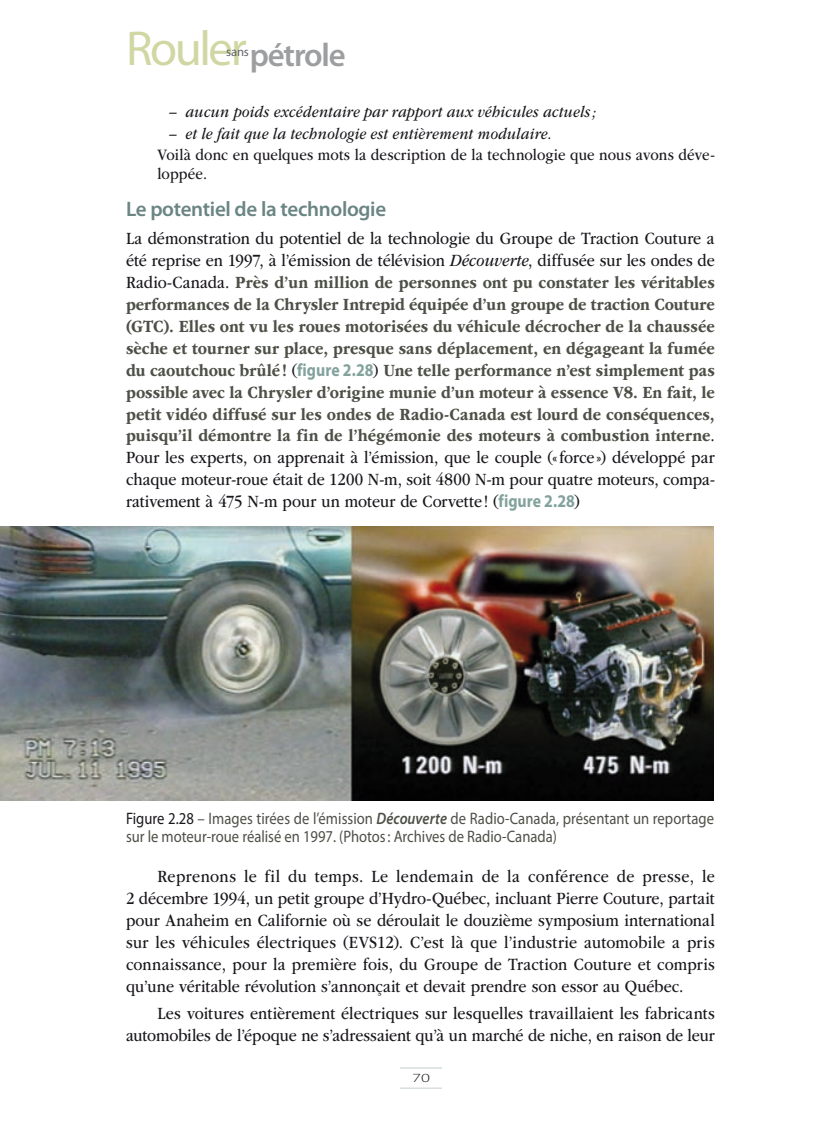
<style>
.page{position:relative;width:819px;height:1134px;background:#fff}
.page>*{position:absolute;margin:0;border:0;box-sizing:border-box;transform-origin:0 0}
.t1{font:600 32.9px "Myriad Pro";letter-spacing:-.035em;color:#9d9ea0}
.t2{font:600 21px "Myriad Pro";letter-spacing:-.015em;color:#6a8582}
.t3{font:700 17.85px/21.9px "ITC Garamond Std";letter-spacing:.005em;color:#4d5046;text-align:justify;scale:.88 1}
.t4{font:17.85px/21.9px "ITC Garamond Std";color:#1a171c;text-align:justify;scale:.88 1}
.t5{font:16.62px/18.4px "Myriad Pro";color:#4d5046;scale:.88 1}
.t6{font:italic 16.62px "ITC Garamond Std";letter-spacing:.02em;color:#1a171c;scale:.88 1}
.t7{font:16.62px/18.4px "ITC Garamond Std";letter-spacing:.01em;color:#1a171c;scale:.88 1}
.t8{font:12.78px "Myriad Pro";color:#646567}
.t9{font:12.42px "Myriad Pro Light SC850";color:#1a171c;scale:1.47 1}
.s1{font-weight:400;font-size:49.18px;color:#a2af45}
.s2{font-weight:400;color:#1a171c}
.s3{font-weight:400;font-style:italic;color:#1a171c}
.s4{font-family:"Myriad Pro";color:#83a29c}
.s5{color:#1a171c}
.s6{font-weight:600;font-style:italic}
</style>
<div class="page">
<hr style="left:400px;top:1068px;width:42px;height:1px;background:#c4cfcc">
<hr style="left:400px;top:1088px;width:42px;height:1px;background:#c4cfcc">
<img style="left:0;top:526px;width:714px;height:274px">
<h1 class="t1" style="left:126px;top:34px;width:221px"><span class="s1">Rouler</span>pétrole</h1>
<p class="t8" style="left:226px;top:43px;width:24px">sans</p>
<p class="t6" style="left:169px;top:102px;width:487px">– aucun poids excédentaire par rapport aux véhicules actuels;</p>
<p class="t6" style="left:169px;top:124px;width:436px">– et le fait que la technologie est entièrement modulaire.</p>
<p class="t7" style="left:158px;top:146px;width:635px">Voilà donc en quelques mots la description de la technologie que nous avons déve&shy;loppée.</p>
<p class="t2" style="left:126px;top:195px;width:262px">Le potentiel de la technologie</p>
<p class="t3" style="left:126px;top:228px;width:671px"><span class="s2">La démonstration du potentiel de la technologie du Groupe de Traction Couture a été reprise en 1997, à l’émission de télévision</span> <span class="s3">Découverte</span><span class="s2">, diffusée sur les ondes de Radio-Canada.</span> Près d’un million de personnes ont pu constater les véritables performances de la Chrysler Intrepid équipée d’un groupe de traction Couture (GTC). Elles ont vu les roues motorisées du véhicule décrocher de la chaussée sèche et tourner sur place, presque sans déplacement, en dégageant la fumée du caoutchouc brûlé! <span class="s2">(</span><span class="s4">figure 2.28</span><span class="s2">)</span> Une telle performance n’est simplement pas possible avec la Chrysler d’origine munie d’un moteur à essence V8. En fait, le petit vidéo diffusé sur les ondes de Radio-Canada est lourd de conséquences, puisqu’il démontre la fin de l’hégémonie des moteurs à combustion interne<span class="s2">.<br>Pour les experts, on apprenait à l’émission, que le couple («force ») développé par chaque moteur-roue était de 1200 N‑m, soit 4800 N‑m pour quatre moteurs, compa&shy;rativement à 475 N‑m pour un moteur de Corvette ! (</span><span class="s4">figure 2.28</span><span class="s2">)</span></p>
<p class="t5" style="left:126px;top:809px;width:670px"><span class="s5">Figure 2.28</span> – Images tirées de l’émission <span class="s6">Découverte</span> de Radio-Canada, présentant un reportage sur le moteur-roue réalisé en 1997. (Photos: Archives de Radio-Canada)</p>
<p class="t4" style="left:126px;top:866px;width:671px;text-indent:32px">Reprenons le fil du temps. Le lendemain de la conférence de presse, le 2 décembre 1994, un petit groupe d’Hydro-Québec, incluant Pierre Couture, partait pour Anaheim en Californie où se déroulait le douzième symposium international sur les véhicules électriques (EVS12). C’est là que l’industrie automobile a pris connaissance, pour la première fois, du Groupe de Traction Couture et compris qu’une véritable révolution s’annonçait et devait prendre son essor au Québec.</p>
<p class="t4" style="left:126px;top:1003px;width:671px;text-align:right">Les voitures entièrement électriques sur lesquelles travaillaient les fabricants automobiles de l’époque ne s’adressaient qu’à un marché de niche, en raison de leur</p>
<p class="t9" style="left:412px;top:1071px;width:14px">70</p>
</div>
